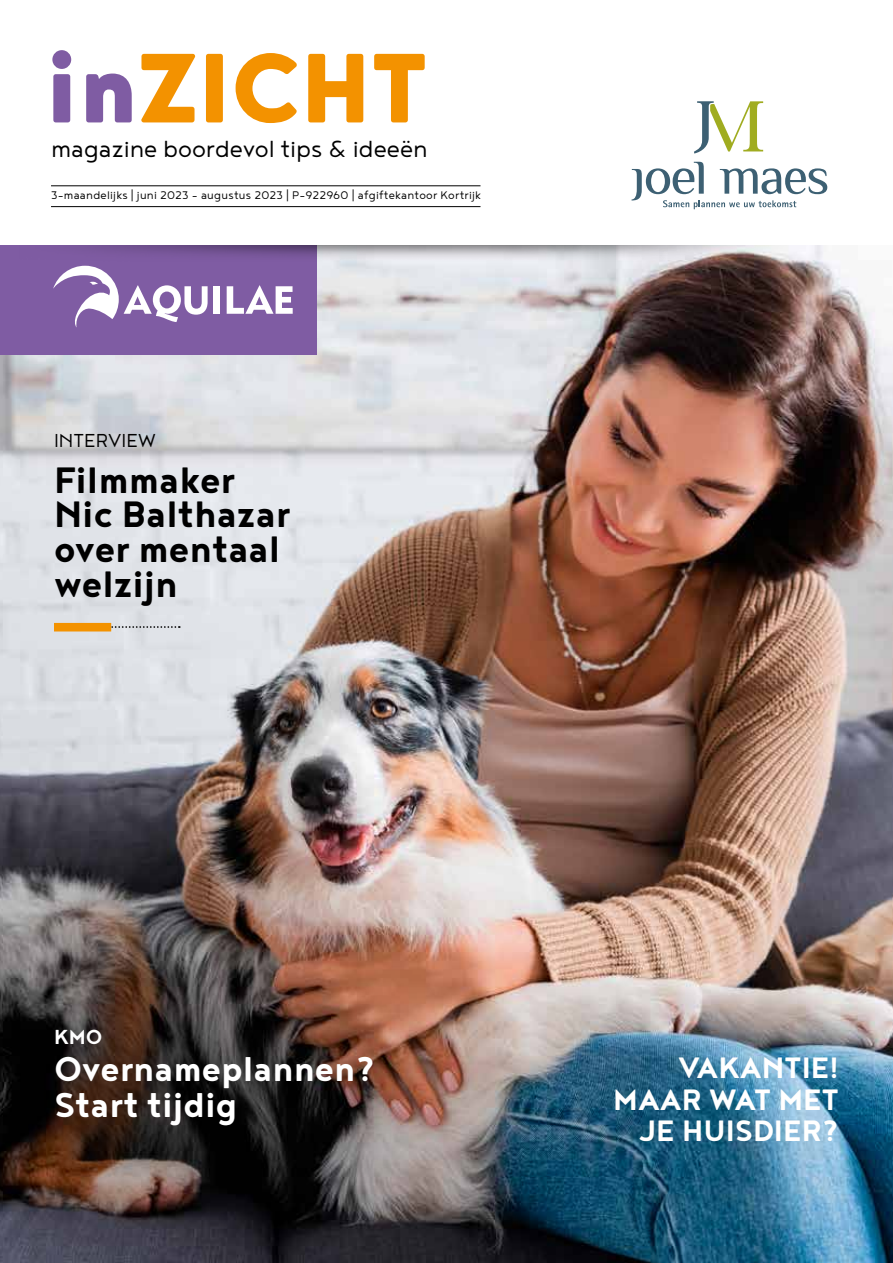
<style>
.page{position:relative;width:893px;height:1263px;background:#fff}
.page>*{position:absolute;margin:0;border:0;box-sizing:border-box;transform-origin:0 0}
.t1{font:900 120.75px "Noyh";color:#f39200}
.t2{font:700 45px/34.5px "Noyh";color:#000}
.t3{font:700 42.15px/35.7px "Noyh";color:#fff}
.t4{font:700 36.15px/31.5px "Noyh";color:#fff;text-align:right}
.t5{font:300 28.5px "Noyh";color:#000}
.t6{font:700 24.9px "Noyh";color:#fff}
.t7{font:300 22.95px "Noyh";color:#000}
.t8{font:300 13.5px "Noyh";letter-spacing:.015em;color:#000}
.s1{color:#7f5ca3}
</style>
<div class="page">
<img style="left:0;top:245px;width:893px;height:1018px">
<div style="left:0;top:245px;width:317px;height:110px;background:#7f5ca3"></div>
<div style="left:214px;top:286px;width:6px;height:28px;background:#fff"></div>
<svg style="left:227px;top:285px;width:66px;height:29px"></svg>
<svg style="left:53px;top:284px;width:155px;height:44px"></svg>
<img style="left:55px;top:245px;width:755px;height:39px">
<svg style="left:111px;top:626px;width:69px;height:2px"></svg>
<div style="left:54px;top:623px;width:57px;height:8px;background:#f39200"></div>
<div style="left:0;top:935px;width:492px;height:313px;background:#000;opacity:.75"></div>
<hr style="left:51px;top:206px;width:429px;height:1px;background:#000">
<hr style="left:51px;top:186px;width:429px;height:1px;background:#000">
<svg style="left:694px;top:101px;width:69px;height:53px"></svg>
<svg style="left:631px;top:162px;width:196px;height:47px"></svg>
<h1 class="t1" style="left:47px;top:14px;width:382px"><span class="s1">in</span>ZICHT</h1>
<h3 class="t5" style="left:51px;top:133px;width:378px">magazine boordevol tips &amp; ideeën</h3>
<p class="t8" style="left:51px;top:188px;width:432px">3-maandelijks | juni 2023 - augustus 2023 | P-922960 | afgiftekantoor Kortrijk</p>
<h3 class="t7" style="left:54px;top:428px;width:103px">INTERVIEW</h3>
<h2 class="t2" style="left:54px;top:461px;width:238px">Filmmaker<br>Nic Balthazar over mentaal welzijn</h2>
<h3 class="t6" style="left:54px;top:1022px;width:50px">KMO</h3>
<h3 class="t3" style="left:54px;top:1050px;width:323px">Overnameplannen?<br>Start tijdig</h3>
<h3 class="t4" style="left:613px;top:1051px;width:227px">VAKANTIE!<br>MAAR WAT MET<br>JE HUISDIER?</h3>
</div>
